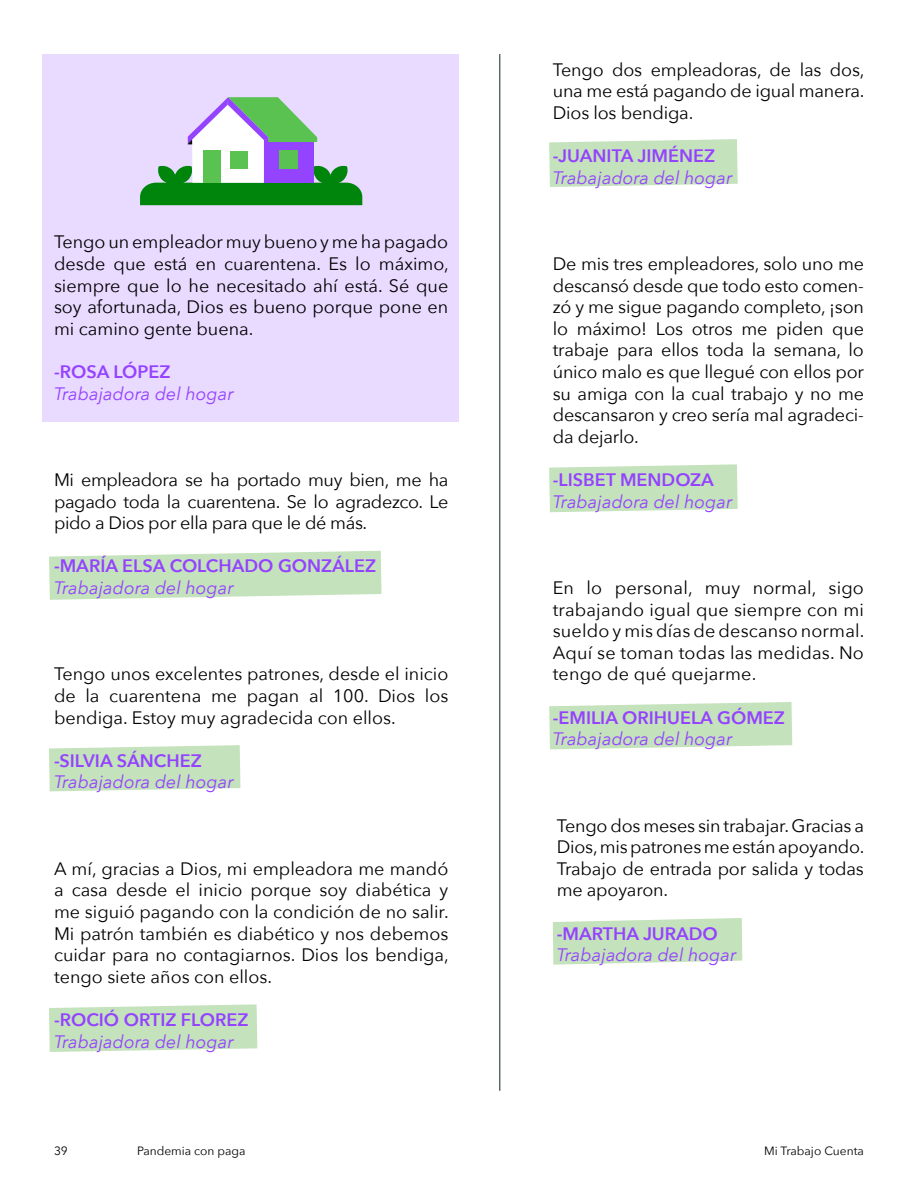
<style>
.page{position:relative;width:918px;height:1188px;background:#fff}
.page>*{position:absolute;margin:0;border:0;box-sizing:border-box;transform-origin:0 0}
.t1{font:18px/21.6px "Avenir Next";letter-spacing:-.01em;color:#000;text-align:justify}
.t2{font:italic 18px "Avenir Next";color:#9442ff}
.t3{font:600 18px "Avenir Next";color:#9442ff}
.t4{font:12px "Avenir Next";color:#000}
</style>
<div class="page">
<svg style="left:49px;top:1004px;width:208px;height:48px;background:#c9e4c1"></svg>
<svg style="left:549px;top:464px;width:189px;height:48px;background:#c8e4c1"></svg>
<svg style="left:549px;top:702px;width:243px;height:47px;background:#c8e4c1"></svg>
<svg style="left:549px;top:139px;width:189px;height:48px;background:#c8e4c1"></svg>
<svg style="left:49px;top:745px;width:191px;height:46px;background:#c8e3c0"></svg>
<svg style="left:49px;top:551px;width:333px;height:49px;background:#cbe5c4"></svg>
<div style="left:42px;top:54px;width:417px;height:367px;background:#e9daff"></div>
<hr style="left:499px;top:54px;width:1px;height:1037px;background:#14261c">
<svg style="left:140px;top:97px;width:222px;height:108px"></svg>
<svg style="left:553px;top:918px;width:189px;height:47px;background:#c9e4c2"></svg>
<p class="t1" style="left:54px;top:231px;width:396px">Tengo un empleador muy bueno y me ha pagado desde que está en cuarentena. Es lo máximo, siempre que lo he necesitado ahí está. Sé que soy afortunada, Dios es bueno porque pone en mi camino gente buena.</p>
<p class="t3" style="left:54px;top:356px;width:118px">-ROSA LÓPEZ</p>
<p class="t2" style="left:54px;top:378px;width:181px">Trabajadora del hogar</p>
<p class="t1" style="left:54px;top:468px;width:396px">Mi empleadora se ha portado muy bien, me ha pagado toda la cuarentena. Se lo agradezco. Le pido a Dios por ella para que le dé más.</p>
<p class="t3" style="left:54px;top:551px;width:324px">-MARÍA ELSA COLCHADO GONZÁLEZ</p>
<p class="t2" style="left:54px;top:573px;width:181px">Trabajadora del hogar</p>
<p class="t1" style="left:54px;top:663px;width:396px">Tengo unos excelentes patrones, desde el inicio de la cuarentena me pagan al 100. Dios los bendiga. Estoy muy agradecida con ellos.</p>
<p class="t3" style="left:54px;top:745px;width:149px">-SILVIA SÁNCHEZ</p>
<p class="t2" style="left:54px;top:767px;width:181px">Trabajadora del hogar</p>
<p class="t1" style="left:54px;top:857px;width:396px">A mí, gracias a Dios, mi empleadora me mandó a casa desde el inicio porque soy diabética y me siguió pagando con la condición de no salir.<br>Mi patrón también es diabético y nos debemos cuidar para no contagiarnos. Dios los bendiga, tengo siete años con ellos.</p>
<p class="t3" style="left:54px;top:1004px;width:196px">-ROCIÓ ORTIZ FLOREZ</p>
<p class="t2" style="left:54px;top:1026px;width:181px">Trabajadora del hogar</p>
<p class="t1" style="left:553px;top:58px;width:313px">Tengo dos empleadoras, de las dos, una me está pagando de igual manera.<br>Dios los bendiga.</p>
<p class="t3" style="left:553px;top:140px;width:164px">-JUANITA JIMÉNEZ</p>
<p class="t2" style="left:553px;top:162px;width:181px">Trabajadora del hogar</p>
<p class="t1" style="left:553px;top:252px;width:313px">De mis tres empleadores, solo uno me descansó desde que todo esto comen&shy;zó y me sigue pagando completo, ¡son lo máximo! Los otros me piden que trabaje para ellos toda la semana, lo único malo es que llegué con ellos por su amiga con la cual trabajo y no me descansaron y creo sería mal agradeci&shy;da dejarlo.</p>
<p class="t3" style="left:553px;top:464px;width:163px">-LISBET MENDOZA</p>
<p class="t2" style="left:553px;top:486px;width:181px">Trabajadora del hogar</p>
<p class="t1" style="left:553px;top:576px;width:313px">En lo personal, muy normal, sigo trabajando igual que siempre con mi sueldo y mis días de descanso normal.<br>Aquí se toman todas las medidas. No tengo de qué quejarme.</p>
<p class="t3" style="left:553px;top:702px;width:234px">-EMILIA ORIHUELA GÓMEZ</p>
<p class="t2" style="left:553px;top:724px;width:181px">Trabajadora del hogar</p>
<p class="t1" style="left:557px;top:814px;width:309px">Tengo dos meses sin trabajar. Gracias a Dios, mis patrones me están apoyando.<br>Trabajo de entrada por salida y todas me apoyaron.</p>
<p class="t3" style="left:557px;top:918px;width:163px">-MARTHA JURADO</p>
<p class="t2" style="left:557px;top:940px;width:181px">Trabajadora del hogar</p>
<p class="t4" style="left:54px;top:1141px;width:15px">39</p>
<p class="t4" style="left:137px;top:1141px;width:110px">Pandemia con paga</p>
<p class="t4" style="left:764px;top:1141px;width:101px">Mi Trabajo Cuenta</p>
</div>
